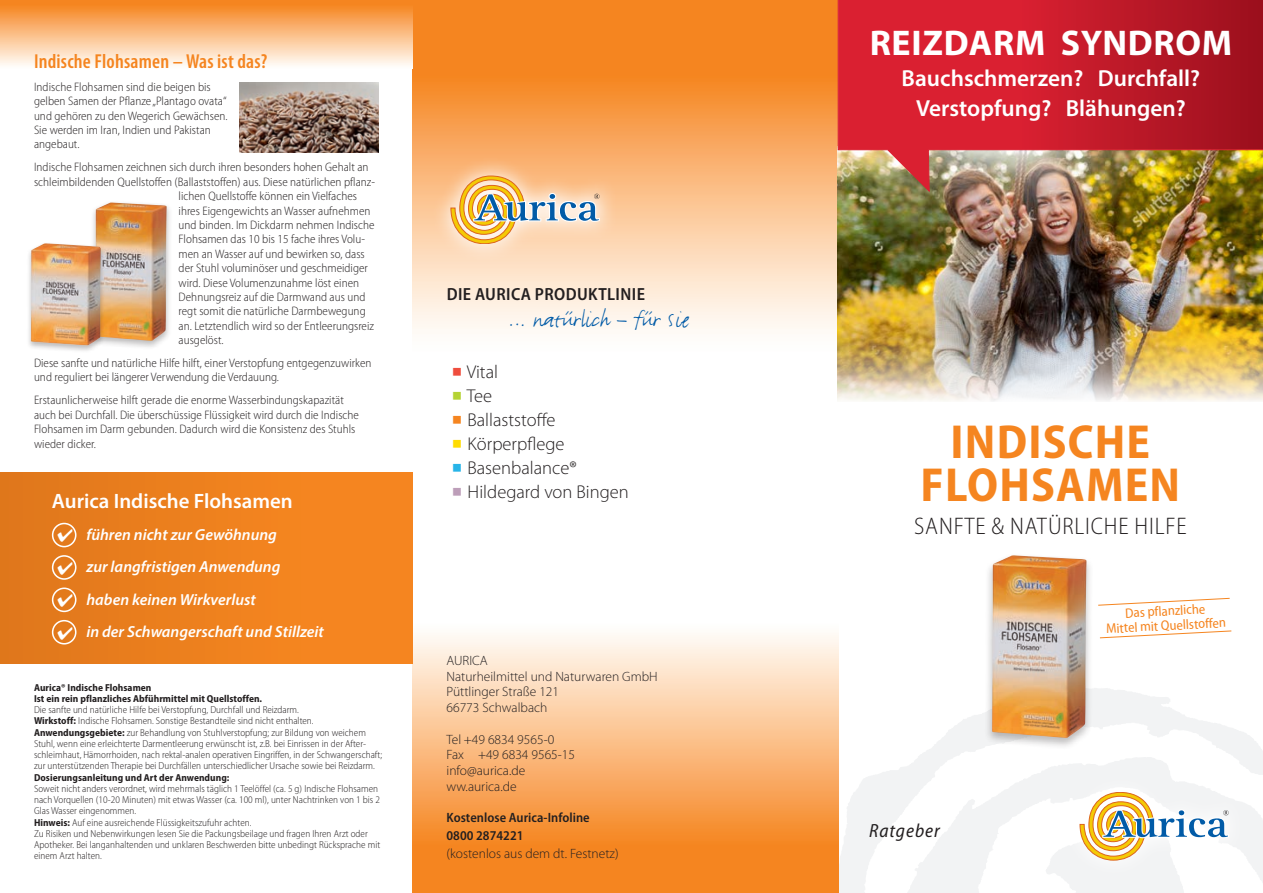
<style>
.page{position:relative;width:1263px;height:893px;background:#fff}
.page>*{position:absolute;margin:0;border:0;box-sizing:border-box;transform-origin:0 0}
.t1{font:700 semi-condensed 48px/43.5px "Myriad Pro";letter-spacing:.025em;color:#f58520;text-align:center}
.t2{font:700 35.85px "Myriad Pro";letter-spacing:.02em;color:#fff}
.t3{font:25.35px "FF Justlefthand";letter-spacing:.005em;color:#015ba7}
.t4{font:300 semi-condensed 24px "Myriad Pro";letter-spacing:.035em;color:#231f20}
.t5{font:600 23.25px/29.8px "Myriad Pro";color:#fff;text-align:center}
.t6{font:600 20.85px "Myriad Pro";color:#fff}
.t7{font:600 condensed 20.25px "Myriad Pro";letter-spacing:.01em;color:#f58520}
.t8{font:italic semi-condensed 19.2px "Myriad Pro";letter-spacing:.05em;color:#231f20}
.t9{font:300 18.6px/24px "Myriad Pro";color:#231f20}
.t10{font:600 semi-condensed 17.7px "Myriad Pro";letter-spacing:.025em;color:#231f20}
.t11{font:italic 600 16.05px/32.4px "Myriad Pro";color:#fff}
.t12{font:semi-condensed 13.8px/14.7px "Myriad Pro";color:#f58520;text-align:center}
.t13{font:300 13.5px/15.8px "Myriad Pro";color:#231f20}
.t14{font:600 semi-condensed 13.5px/17.9px "Myriad Pro";letter-spacing:.005em;color:#231f20}
.t15{font:300 semi-condensed 12.3px/14.4px "Myriad Pro";letter-spacing:.005em;color:#231f20}
.t16{font:300 semi-condensed 10.2px/11.2px "Myriad Pro";letter-spacing:.005em;color:#231f20}
.t17{font:700 semi-condensed 10.2px/11.2px "Myriad Pro";letter-spacing:.005em;color:#231f20}
.s1{font-weight:700}
</style>
<div class="page">
<svg style="left:412px;top:0;width:426px;height:352px;background:#f9b77a"></svg>
<svg style="left:839px;top:688px;width:424px;height:205px"></svg>
<svg style="left:412px;top:623px;width:427px;height:270px;background:#f9b87c"></svg>
<div style="left:0;top:0;width:412px;height:68px;background:linear-gradient(to bottom,#f57d12,#fffcf8)"></div>
<div style="left:1061px;top:773px;width:187px;height:107px;background:#f3f4f5"></div>
<svg style="left:1080px;top:792px;width:149px;height:68px"></svg>
<img style="left:838px;top:193px;width:425px;height:208px">
<img style="left:837px;top:0;width:426px;height:193px">
<svg style="left:1100px;top:630px;width:132px;height:8px"></svg>
<svg style="left:1098px;top:598px;width:132px;height:8px"></svg>
<div style="left:0;top:472px;width:412px;height:191px;background:linear-gradient(to right,#e0791d,#f98820)"></div>
<div style="left:52px;top:523px;width:24px;height:24px;border:2px solid #fff;border-radius:50%"></div>
<div style="left:52px;top:555px;width:24px;height:25px;border:2px solid #fff;border-radius:50%"></div>
<div style="left:52px;top:587px;width:24px;height:25px;border:2px solid #fff;border-radius:50%"></div>
<div style="left:52px;top:620px;width:24px;height:24px;border:2px solid #fff;border-radius:50%"></div>
<img style="left:240px;top:82px;width:138px;height:71px">
<div style="left:89px;top:200px;width:84px;height:150px;background:#231f20;opacity:.3"></div>
<img style="left:95px;top:202px;width:72px;height:139px">
<div style="left:26px;top:241px;width:80px;height:112px;background:#231f20;opacity:.3"></div>
<img style="left:31px;top:243px;width:70px;height:102px">
<div style="left:984px;top:552px;width:110px;height:197px;background:#231f20;opacity:.3"></div>
<img style="left:992px;top:555px;width:94px;height:183px">
<svg style="left:432px;top:156px;width:187px;height:107px;background:#fbc99b"></svg>
<svg style="left:451px;top:176px;width:149px;height:68px;background:#e1c69c"></svg>
<h3 class="t7" style="left:34px;top:50px;width:235px">Indische Flohsamen – Was ist das?</h3>
<p class="t15" style="left:34px;top:80px;width:195px">Indische Flohsamen sind die beigen bis gelben Samen der Pflanze „Plantago ovata“ und gehören zu den Wegerich Gewächsen.<br>Sie werden im Iran, Indien und Pakistan angebaut.</p>
<p class="t15" style="left:34px;top:160px;width:336px">Indische Flohsamen zeichnen sich durch ihren besonders hohen Gehalt an</p>
<p class="t15" style="left:34px;top:175px;width:343px">schleimbildenden Quellstoffen (Ballaststoffen) aus. Diese natürlichen pflanz-</p>
<p class="t15" style="left:179px;top:189px;width:180px">lichen Quellstoffe können ein Vielfaches</p>
<p class="t15" style="left:179px;top:203px;width:193px">ihres Eigengewichts an Wasser aufnehmen</p>
<p class="t15" style="left:179px;top:218px;width:197px">und binden. Im Dickdarm nehmen Indische</p>
<p class="t15" style="left:179px;top:232px;width:188px">Flohsamen das 10 bis 15 fache ihres Volu-</p>
<p class="t15" style="left:179px;top:247px;width:188px">men an Wasser auf und bewirken so, dass</p>
<p class="t15" style="left:179px;top:261px;width:191px">der Stuhl voluminöser und geschmeidiger</p>
<p class="t15" style="left:179px;top:275px;width:182px">wird. Diese Volumenzunahme löst einen</p>
<p class="t15" style="left:179px;top:290px;width:188px">Dehnungsreiz auf die Darmwand aus und</p>
<p class="t15" style="left:179px;top:304px;width:189px">regt somit die natürliche Darmbewegung</p>
<p class="t15" style="left:179px;top:319px;width:197px">an. Letztendlich wird so der Entleerungsreiz</p>
<p class="t15" style="left:179px;top:333px;width:47px">ausgelöst.</p>
<p class="t15" style="left:34px;top:356px;width:339px">Diese sanfte und natürliche Hilfe hilft, einer Verstopfung entgegenzuwirken und reguliert bei längerer Verwendung die Verdauung.</p>
<p class="t15" style="left:34px;top:393px;width:326px">Erstaunlicherweise hilft gerade die enorme Wasserbindungskapazität auch bei Durchfall. Die überschüssige Flüssigkeit wird durch die Indische Flohsamen im Darm gebunden. Dadurch wird die Konsistenz des Stuhls wieder dicker.</p>
<h3 class="t6" style="left:52px;top:487px;width:242px">Aurica Indische Flohsamen</h3>
<h3 class="t11" style="left:56px;top:518px;width:269px">◊ führen nicht zur Gewöhnung<br>◊ zur langfristigen Anwendung<br>◊ haben keinen Wirkverlust<br>◊ in der Schwangerschaft und Stillzeit</h3>
<p class="t17" style="left:34px;top:682px;width:230px">Aurica® Indische Flohsamen<br>Ist ein rein pflanzliches Abführmittel mit Quellstoffen.</p>
<p class="t16" style="left:34px;top:704px;width:350px">Die sanfte und natürliche Hilfe bei Verstopfung, Durchfall und Reizdarm.<br><span class="s1">Wirkstoff:</span> Indische Flohsamen. Sonstige Bestandteile sind nicht enthalten.<br><span class="s1">Anwendungsgebiete:</span> zur Behandlung von Stuhlverstopfung; zur Bildung von weichem Stuhl, wenn eine erleichterte Darmentleerung erwünscht ist, z.B. bei Einrissen in der After&shy;schleimhaut, Hämorrhoiden, nach rektal-analen operativen Eingriffen, in der Schwangerschaft; zur unterstützenden Therapie bei Durchfällen unterschiedlicher Ursache sowie bei Reizdarm.</p>
<p class="t17" style="left:34px;top:772px;width:197px">Dosierungsanleitung und Art der Anwendung:</p>
<p class="t16" style="left:34px;top:783px;width:348px">Soweit nicht anders verordnet, wird mehrmals täglich 1 Teelöffel (ca. 5 g) Indische Flohsamen nach Vorquellen (10-20 Minuten) mit etwas Wasser (ca. 100 ml), unter Nachtrinken von 1 bis 2<br>Glas Wasser eingenommen.<br><span class="s1">Hinweis:</span> Auf eine ausreichende Flüssigkeitszufuhr achten.<br>Zu Risiken und Nebenwirkungen lesen Sie die Packungsbeilage und fragen Ihren Arzt oder Apotheker. Bei langanhaltenden und unklaren Beschwerden bitte unbedingt Rücksprache mit einem Arzt halten.</p>
<h3 class="t10" style="left:447px;top:284px;width:200px">DIE AURICA PRODUKTLINIE</h3>
<h3 class="t3" style="left:509px;top:304px;width:182px">… natürlich – für Sie</h3>
<h3 class="t9" style="left:467px;top:360px;width:164px">Vital<br>Tee<br>Ballaststoffe<br>Körperpflege<br>Basenbalance®<br>Hildegard von Bingen</h3>
<p class="t13" style="left:446px;top:653px;width:213px">AURICA<br>Naturheilmittel und Naturwaren GmbH<br>Püttlinger Straße 121<br>66773 Schwalbach</p>
<p class="t13" style="left:446px;top:732px;width:130px">Tel +49 6834 9565-0<br>Fax +49 6834 9565-15 info@aurica.de ww.aurica.de</p>
<p class="t14" style="left:446px;top:809px;width:145px">Kostenlose Aurica-Infoline<br>0800 2874221</p>
<p class="t13" style="left:446px;top:846px;width:174px">(kostenlos aus dem dt. Festnetz)</p>
<h2 class="t2" style="left:870px;top:19px;width:364px">REIZDARM SYNDROM</h2>
<h3 class="t5" style="left:902px;top:62px;width:300px">Bauchschmerzen? Durchfall?<br>Verstopfung? Blähungen?</h3>
<h1 class="t1" style="left:920px;top:421px;width:261px">INDISCHE<br>FLOHSAMEN</h1>
<h3 class="t4" style="left:914px;top:513px;width:274px">SANFTE &amp; NATÜRLICHE HILFE</h3>
<h3 class="t8" style="left:869px;top:821px;width:72px">Ratgeber</h3>
<p class="t12" style="left:1105px;top:607px;width:121px;rotate:-3deg">Das pflanzliche<br>Mittel mit Quellstoffen</p>
</div>
